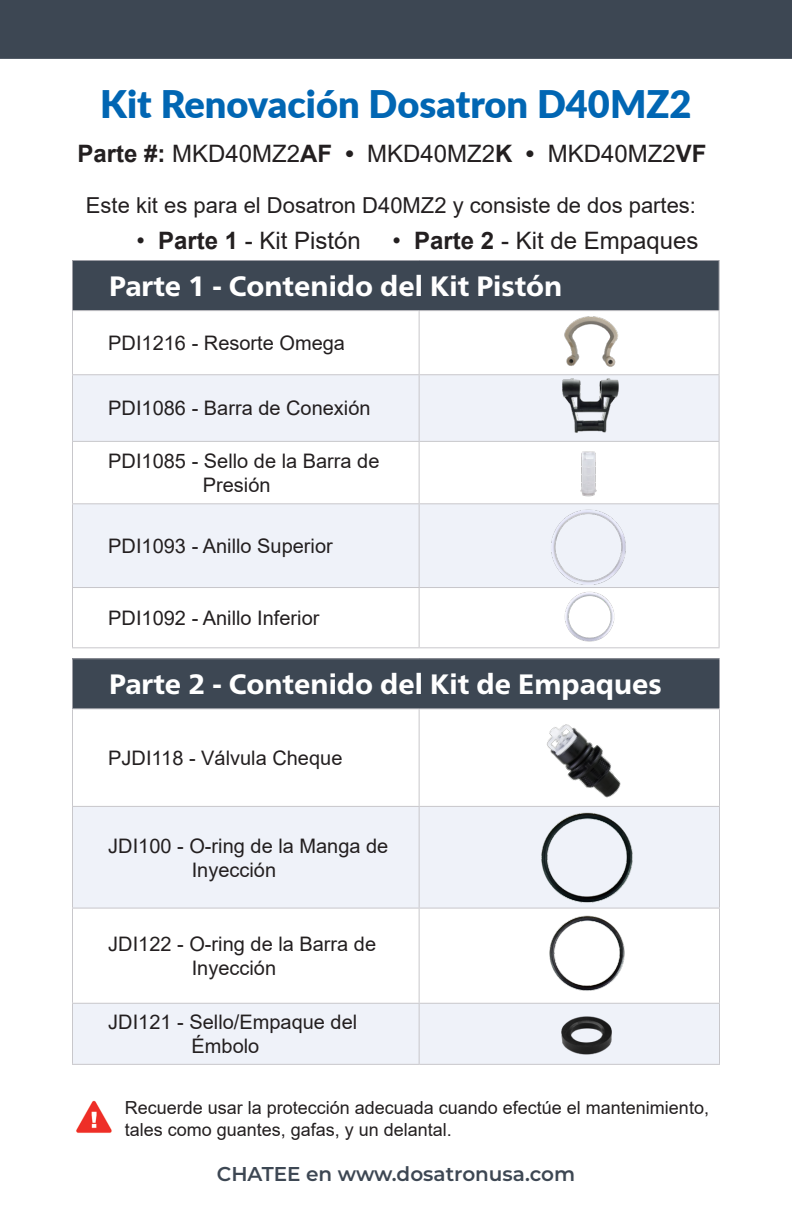
<style>
.page{position:relative;width:792px;height:1224px;background:#fff}
.page>*{position:absolute;margin:0;border:0;box-sizing:border-box;transform-origin:0 0}
.t1{font:900 38px "Lato";color:#0166b3}
.t2{font:800 28px "Frutiger Neue LT Pro";color:#fff}
.t3{font:24px "Arial";color:#231f20}
.t4{font:22px "Arial";color:#231f20}
.t5{font:20px/24px "Arial";color:#231f20}
.t6{font:600 20px "Montserrat";color:#3d4753}
.t7{font:18px/22px "Arial";color:#231f20}
.s1{font-weight:700}
</style>
<div class="page">
<div style="left:0;top:0;width:792px;height:59px;background:#3d4753"></div>
<div style="left:72px;top:260px;width:647px;height:51px;background:#3d4753"></div>
<svg style="left:73px;top:375px;width:646px;height:212px;fill:#eff2f9"></svg>
<hr style="left:72px;top:260px;width:347px;height:1px;background:#9d9ea5">
<hr style="left:72px;top:261px;width:1px;height:49px;background:#9d9ea5">
<hr style="left:419px;top:260px;width:301px;height:1px;background:#9d9ea5">
<hr style="left:719px;top:261px;width:1px;height:49px;background:#9d9ea5">
<hr style="left:72px;top:310px;width:347px;height:1px;background:#c8c7cb">
<hr style="left:72px;top:311px;width:1px;height:63px;background:#c8c7cb">
<hr style="left:419px;top:310px;width:301px;height:1px;background:#c8c7cb">
<hr style="left:419px;top:311px;width:1px;height:63px;background:#c8c7cb">
<hr style="left:719px;top:311px;width:1px;height:63px;background:#c8c7cb">
<hr style="left:72px;top:374px;width:347px;height:1px;background:#c8c7cb">
<hr style="left:72px;top:375px;width:1px;height:66px;background:#c8c7cb">
<hr style="left:419px;top:374px;width:301px;height:1px;background:#c8c7cb">
<hr style="left:419px;top:375px;width:1px;height:66px;background:#c8c7cb">
<hr style="left:719px;top:375px;width:1px;height:66px;background:#c8c7cb">
<hr style="left:72px;top:441px;width:347px;height:1px;background:#c8c7cb">
<hr style="left:72px;top:442px;width:1px;height:61px;background:#c8c7cb">
<hr style="left:419px;top:441px;width:301px;height:1px;background:#c8c7cb">
<hr style="left:419px;top:442px;width:1px;height:61px;background:#c8c7cb">
<hr style="left:719px;top:442px;width:1px;height:61px;background:#c8c7cb">
<hr style="left:72px;top:503px;width:347px;height:1px;background:#c8c7cb">
<hr style="left:72px;top:504px;width:1px;height:83px;background:#c8c7cb">
<hr style="left:419px;top:503px;width:301px;height:1px;background:#c8c7cb">
<hr style="left:419px;top:504px;width:1px;height:83px;background:#c8c7cb">
<hr style="left:719px;top:504px;width:1px;height:83px;background:#c8c7cb">
<hr style="left:72px;top:587px;width:347px;height:1px;background:#c8c7cb">
<hr style="left:72px;top:588px;width:1px;height:59px;background:#c8c7cb">
<hr style="left:419px;top:587px;width:301px;height:1px;background:#c8c7cb">
<hr style="left:419px;top:588px;width:1px;height:59px;background:#c8c7cb">
<hr style="left:719px;top:588px;width:1px;height:59px;background:#c8c7cb">
<hr style="left:72px;top:647px;width:347px;height:1px;background:#c8c7cb">
<hr style="left:419px;top:647px;width:301px;height:1px;background:#c8c7cb">
<img style="left:552px;top:374px;width:75px;height:63px">
<img style="left:564px;top:591px;width:51px;height:51px">
<img style="left:564px;top:316px;width:54px;height:51px">
<img style="left:570px;top:448px;width:37px;height:52px">
<img style="left:550px;top:509px;width:76px;height:76px">
<img style="left:76px;top:1100px;width:36px;height:33px">
<div style="left:72px;top:659px;width:648px;height:50px;background:#3d4753"></div>
<svg style="left:73px;top:807px;width:646px;height:257px;fill:#eff2f9"></svg>
<hr style="left:72px;top:658px;width:347px;height:1px;background:#9d9ea5">
<hr style="left:72px;top:659px;width:1px;height:49px;background:#9d9ea5">
<hr style="left:419px;top:658px;width:301px;height:1px;background:#9d9ea5">
<hr style="left:719px;top:659px;width:1px;height:49px;background:#9d9ea5">
<hr style="left:72px;top:708px;width:347px;height:1px;background:#c8c7cb">
<hr style="left:72px;top:709px;width:1px;height:97px;background:#c8c7cb">
<hr style="left:419px;top:708px;width:301px;height:1px;background:#c8c7cb">
<hr style="left:419px;top:709px;width:1px;height:97px;background:#c8c7cb">
<hr style="left:719px;top:709px;width:1px;height:97px;background:#c8c7cb">
<hr style="left:72px;top:806px;width:347px;height:1px;background:#c8c7cb">
<hr style="left:72px;top:807px;width:1px;height:101px;background:#c8c7cb">
<hr style="left:419px;top:806px;width:301px;height:1px;background:#c8c7cb">
<hr style="left:419px;top:807px;width:1px;height:101px;background:#c8c7cb">
<hr style="left:719px;top:807px;width:1px;height:101px;background:#c8c7cb">
<hr style="left:72px;top:908px;width:347px;height:1px;background:#c8c7cb">
<hr style="left:72px;top:909px;width:1px;height:94px;background:#c8c7cb">
<hr style="left:419px;top:908px;width:301px;height:1px;background:#c8c7cb">
<hr style="left:419px;top:909px;width:1px;height:94px;background:#c8c7cb">
<hr style="left:719px;top:909px;width:1px;height:94px;background:#c8c7cb">
<hr style="left:72px;top:1003px;width:347px;height:1px;background:#c8c7cb">
<hr style="left:72px;top:1004px;width:1px;height:60px;background:#c8c7cb">
<hr style="left:419px;top:1003px;width:301px;height:1px;background:#c8c7cb">
<hr style="left:419px;top:1004px;width:1px;height:60px;background:#c8c7cb">
<hr style="left:719px;top:1004px;width:1px;height:60px;background:#c8c7cb">
<hr style="left:72px;top:1064px;width:347px;height:1px;background:#c8c7cb">
<hr style="left:419px;top:1064px;width:301px;height:1px;background:#c8c7cb">
<img style="left:524px;top:708px;width:122px;height:114px">
<img style="left:538px;top:797px;width:97px;height:113px">
<img style="left:522px;top:910px;width:130px;height:87px">
<img style="left:530px;top:1013px;width:113px;height:44px">
<p class="t1" style="left:100px;top:75px;width:593px">Kit Renovación Dosatron D40MZ2</p>
<p class="t3" style="left:77px;top:137px;width:630px"><span class="s1">Parte #:</span> MKD40MZ2<span class="s1">AF •</span> MKD40MZ2<span class="s1">K •</span> MKD40MZ2<span class="s1">VF</span></p>
<p class="t4" style="left:86px;top:191px;width:612px">Este kit es para el Dosatron D40MZ2 y consiste de dos partes:</p>
<p class="t3" style="left:136px;top:224px;width:226px">• <span class="s1">Parte 1</span> - Kit Pistón</p>
<p class="t3" style="left:393px;top:224px;width:307px">• <span class="s1">Parte 2</span> - Kit de Empaques</p>
<p class="t2" style="left:109px;top:270px;width:455px">Parte 1 - Contenido del Kit Pistón</p>
<p class="t5" style="left:108px;top:331px;width:238px">PDI1216 - Resorte Omega</p>
<p class="t5" style="left:108px;top:396px;width:264px">PDI1086 - Barra de Conexión</p>
<p class="t5" style="left:108px;top:449px;width:273px">PDI1085 - Sello de la Barra de</p>
<p class="t5" style="left:203px;top:473px;width:69px">Presión</p>
<p class="t5" style="left:108px;top:534px;width:226px">PDI1093 - Anillo Superior</p>
<p class="t5" style="left:108px;top:606px;width:213px">PDI1092 - Anillo Inferior</p>
<p class="t2" style="left:109px;top:668px;width:554px">Parte 2 - Contenido del Kit de Empaques</p>
<p class="t5" style="left:108px;top:746px;width:236px">PJDI118 - Válvula Cheque</p>
<p class="t5" style="left:192px;top:833px;width:198px;text-indent:-83px">JDI100 - O-ring de la Manga de<br>Inyección</p>
<p class="t5" style="left:192px;top:932px;width:186px;text-indent:-83px">JDI122 - O-ring de la Barra de<br>Inyección</p>
<p class="t5" style="left:192px;top:1010px;width:167px;text-indent:-83px">JDI121 - Sello/Empaque del<br>Émbolo</p>
<p class="t7" style="left:125px;top:1096px;width:586px">Recuerde usar la protección adecuada cuando efectúe el mantenimiento, tales como guantes, gafas, y un delantal.</p>
<p class="t6" style="left:217px;top:1160px;width:360px">CHATEE en www.dosatronusa.com</p>
</div>
